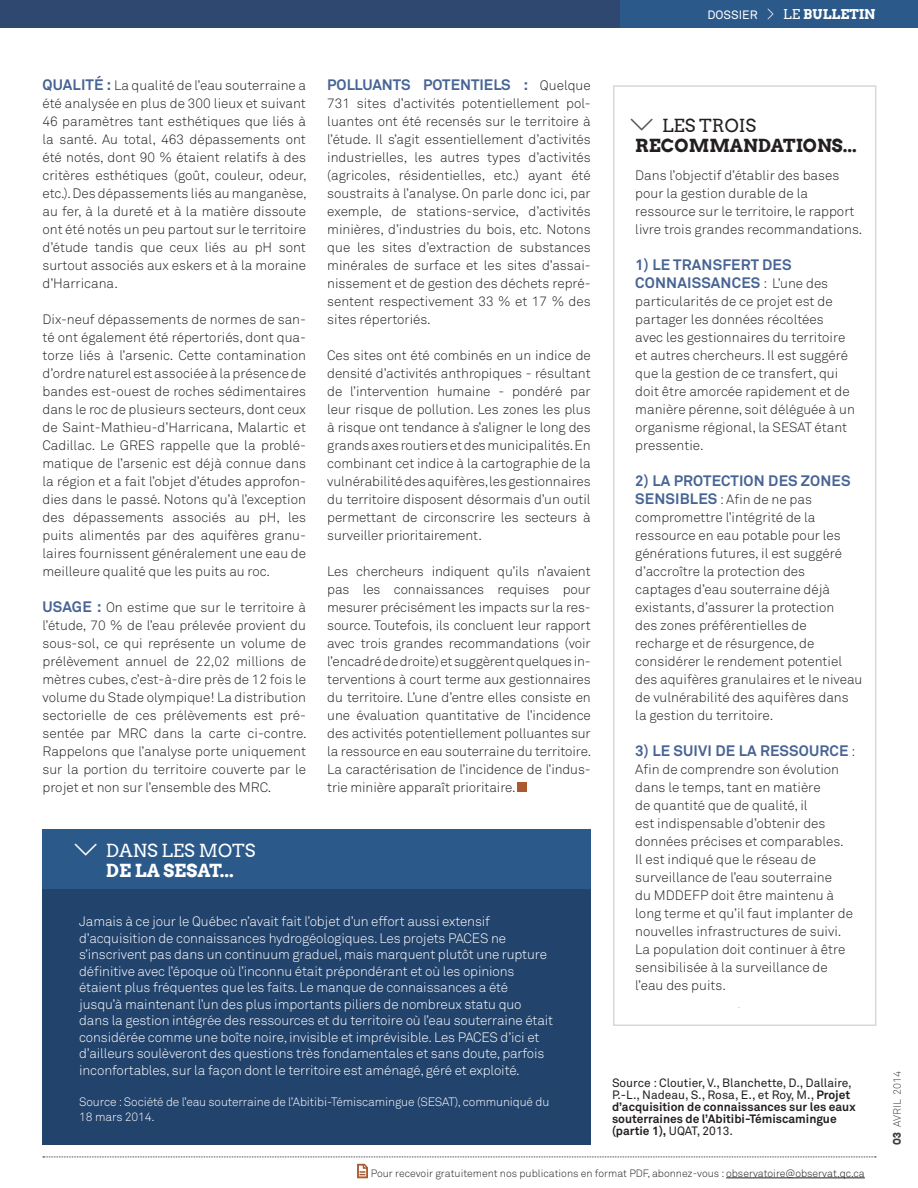
<style>
.page{position:relative;width:918px;height:1188px;background:#fff}
.page>*{position:absolute;margin:0;border:0;box-sizing:border-box;transform-origin:0 0}
.t1{font:33.9px "Akkurat Light Pro";color:#fff}
.t2{font:33.9px "Akkurat Light Pro";color:#555557}
.t3{font:700 18px "Arvo";color:#231f20}
.t4{font:700 18px "Arvo";color:#fff}
.t5{font:18px "Arvo";color:#fff}
.t6{font:18px "Arvo";color:#231f20}
.t7{font:700 15px/18px "Akkurat Pro";letter-spacing:.01em;color:#476493}
.t8{font:13.5px/18px "Akkurat Light Pro";color:#231f20;text-align:justify}
.t9{font:13.5px/16.5px "Akkurat Light Pro";letter-spacing:-.01em;color:#fff}
.t10{font:700 13.5px "Arvo";color:#fff}
.t11{font:700 12px/12px "Akkurat Pro";color:#231f20}
.t12{font:12px/15px "Akkurat Light Pro";letter-spacing:-.01em;color:#fff}
.t13{font:10.5px "Akkurat Light Pro";color:#231f20}
.t14{font:10.5px "Akkurat Light Pro";color:#3e3e3f}
.s1{font-family:"Akkurat Pro";font-weight:400;font-size:12px}
.s2{font-family:"Akkurat Light Pro";font-weight:400;font-size:16.5px}
.s3{font-weight:400}
.s4{font-family:"Akkurat Pro";font-weight:700;font-size:15px;color:#476493}
.s5{font-family:"Akkurat Light Pro";font-weight:400;font-size:13.5px;color:#231f20}
.s6{font-family:"Arvo";font-weight:700}
</style>
<div class="page">
<div style="left:0;top:0;width:918px;height:28px;background:#2e4870"></div>
<div style="left:620px;top:0;width:298px;height:28px;background:#2b598a"></div>
<div style="left:42px;top:829px;width:549px;height:316px;background:#22436c"></div>
<div style="left:42px;top:829px;width:549px;height:60px;background:#2b598a"></div>
<div style="left:613px;top:85px;width:263px;height:941px;border:2px solid #d9d8d8"></div>
<svg style="left:43px;top:1157px;width:833px;height:22px"></svg>
<div style="left:518px;top:782px;width:9px;height:10px;background:#aa5a2e"></div>
<p class="t10" style="left:707px;top:6px;width:170px"><span class="s1">DOSSIER</span> <span class="s2">&gt;</span> <span class="s3">LE</span> BULLETIN</p>
<p class="t8" style="left:43px;top:77px;width:266px"><span class="s4">QUALITÉ :</span> La qualité de l’eau souterraine a été analysée en plus de 300 lieux et suivant 46 paramètres tant esthétiques que liés à la santé. Au total, 463 dépassements ont été notés, dont 90 % étaient relatifs à des critères esthétiques (goût, couleur, odeur, etc.). Des dépassements liés au manganèse, au fer, à la dureté et à la matière dissoute ont été notés un peu partout sur le territoire d’étude tandis que ceux liés au pH sont surtout associés aux eskers et à la moraine d’Harricana.</p>
<p class="t8" style="left:43px;top:311px;width:265px">Dix-neuf dépassements de normes de san&shy;té ont également été répertoriés, dont qua&shy;torze liés à l’arsenic. Cette contamination d’ordre naturel est associée à la présence de bandes est-ouest de roches sédimentaires dans le roc de plusieurs secteurs, dont ceux de Saint-Mathieu-d’Harricana, Malartic et Cadillac. Le GRES rappelle que la problé&shy;matique de l’arsenic est déjà connue dans la région et a fait l’objet d’études approfon&shy;dies dans le passé. Notons qu’à l’exception des dépassements associés au pH, les puits alimentés par des aquifères granu&shy;laires fournissent généralement une eau de meilleure qualité que les puits au roc.</p>
<p class="t8" style="left:43px;top:599px;width:266px"><span class="s4">USAGE :</span> On estime que sur le territoire à l’étude, 70 % de l’eau prélevée provient du sous-sol, ce qui représente un volume de prélèvement annuel de 22,02 millions de mètres cubes, c’est-à-dire près de 12 fois le volume du Stade olympique! La distribution sectorielle de ces prélèvements est pré&shy;sentée par MRC dans la carte ci-contre.<br>Rappelons que l’analyse porte uniquement sur la portion du territoire couverte par le projet et non sur l’ensemble des MRC.</p>
<p class="t7" style="left:327px;top:76px;width:265px">POLLUANTS POTENTIELS : <span class="s5">Quelque</span></p>
<p class="t8" style="left:327px;top:95px;width:265px">731 sites d’activités potentiellement pol&shy;luantes ont été recensés sur le territoire à l’étude. Il s’agit essentiellement d’activités industrielles, les autres types d’activités (agricoles, résidentielles, etc.) ayant été soustraits à l’analyse. On parle donc ici, par exemple, de stations-service, d’activités minières, d’industries du bois, etc. Notons que les sites d’extraction de substances minérales de surface et les sites d’assai&shy;nissement et de gestion des déchets repré&shy;sentent respectivement 33 % et 17 % des sites répertoriés.</p>
<p class="t8" style="left:327px;top:347px;width:265px">Ces sites ont été combinés en un indice de densité d’activités anthropiques - résultant de l’intervention humaine - pondéré par leur risque de pollution. Les zones les plus à risque ont tendance à s’aligner le long des grands axes routiers et des municipalités. En combinant cet indice à la cartographie de la vulnérabilité des aquifères, les gestionnaires du territoire disposent désormais d’un outil permettant de circonscrire les secteurs à surveiller prioritairement.</p>
<p class="t8" style="left:327px;top:563px;width:266px">Les chercheurs indiquent qu’ils n’avaient pas les connaissances requises pour mesurer précisément les impacts sur la res&shy;source. Toutefois, ils concluent leur rapport avec trois grandes recommandations (voir l’encadré de droite) et suggèrent quelques in&shy;terventions à court terme aux gestionnaires du territoire. L’une d’entre elles consiste en une évaluation quantitative de l’incidence des activités potentiellement polluantes sur la ressource en eau souterraine du territoire.<br>La caractérisation de l’incidence de l’indus&shy;trie minière apparaît prioritaire.</p>
<p class="t1" style="left:108px;top:841px;width:18px;rotate:90deg">&gt;</p>
<p class="t5" style="left:106px;top:840px;width:151px">DANS LES MOTS</p>
<p class="t4" style="left:106px;top:859px;width:129px">DE LA SESAT...</p>
<p class="t9" style="left:79px;top:913px;width:476px">Jamais à ce jour le Québec n’avait fait l’objet d’un effort aussi extensif d’acquisition de connaissances hydrogéologiques. Les projets PACES ne s’inscrivent pas dans un continuum graduel, mais marquent plutôt une rupture définitive avec l’époque où l’inconnu était prépondérant et où les opinions étaient plus fréquentes que les faits. Le manque de connaissances a été jusqu’à maintenant l’un des plus importants piliers de nombreux statu quo dans la gestion intégrée des ressources et du territoire où l’eau souterraine était considérée comme une boîte noire, invisible et imprévisible. Les PACES d’ici et d’ailleurs soulèveront des questions très fondamentales et sans doute, parfois inconfortables, sur la façon dont le territoire est aménagé, géré et exploité.</p>
<p class="t12" style="left:79px;top:1095px;width:472px">Source : Société de l’eau souterraine de l’Abitibi-Témiscamingue (SESAT), communiqué du<br>18 mars 2014.</p>
<p class="t2" style="left:664px;top:116px;width:18px;rotate:90deg">&gt;</p>
<p class="t6" style="left:662px;top:115px;width:96px">LES TROIS</p>
<p class="t3" style="left:635px;top:134px;width:223px">RECOMMANDATIONS...</p>
<p class="t8" style="left:635px;top:167px;width:229px;text-align:left">Dans l’objectif d’établir des bases pour la gestion durable de la ressource sur le territoire, le rapport livre trois grandes recommandations.</p>
<p class="t7" style="left:635px;top:256px;width:194px">1) LE TRANSFERT DES<br>CONNAISSANCES <span class="s5">: L’une des</span></p>
<p class="t8" style="left:635px;top:293px;width:221px;text-align:left">particularités de ce projet est de partager les données récoltées avec les gestionnaires du territoire et autres chercheurs. Il est suggéré que la gestion de ce transfert, qui doit être amorcée rapidement et de manière pérenne, soit déléguée à un organisme régional, la SESAT étant pressentie.</p>
<p class="t7" style="left:635px;top:472px;width:217px">2) LA PROTECTION DES ZONES</p>
<p class="t8" style="left:635px;top:491px;width:229px;text-align:left"><span class="s4">SENSIBLES</span> : Afin de ne pas compromettre l’intégrité de la ressource en eau potable pour les générations futures, il est suggéré d’accroître la protection des captages d’eau souterraine déjà existants, d’assurer la protection<br>des zones préférentielles de recharge et de résurgence, de considérer le rendement potentiel des aquifères granulaires et le niveau de vulnérabilité des aquifères dans la gestion du territoire.</p>
<p class="t7" style="left:635px;top:742px;width:222px">3) LE SUIVI DE LA RESSOURCE <span class="s5">:</span></p>
<p class="t8" style="left:635px;top:761px;width:219px;text-align:left">Afin de comprendre son évolution dans le temps, tant en matière<br>de quantité que de qualité, il<br>est indispensable d’obtenir des données précises et comparables.<br>Il est indiqué que le réseau de surveillance de l’eau souterraine<br>du MDDEFP doit être maintenu à long terme et qu’il faut implanter de nouvelles infrastructures de suivi.<br>La population doit continuer à être sensibilisée à la surveillance de l’eau des puits.</p>
<p class="t11" style="left:612px;top:1077px;width:245px"><span class="s3">Source : Cloutier, V., Blanchette, D., Dallaire, P.-L., Nadeau, S., Rosa, E., et Roy, M.,</span> Projet d’acquisition de connaissances sur les eaux souterraines de l’Abitibi-Témiscamingue (partie 1), <span class="s3">UQAT, 2013.</span></p>
<p class="t13" style="left:371px;top:1167px;width:496px">Pour recevoir gratuitement nos publications en format PDF, abonnez-vous : observatoire@observat.qc.ca</p>
<p class="t14" style="left:891px;top:1145px;width:75px;rotate:-90deg"><span class="s6">03</span> AVRIL 2014</p>
</div>
